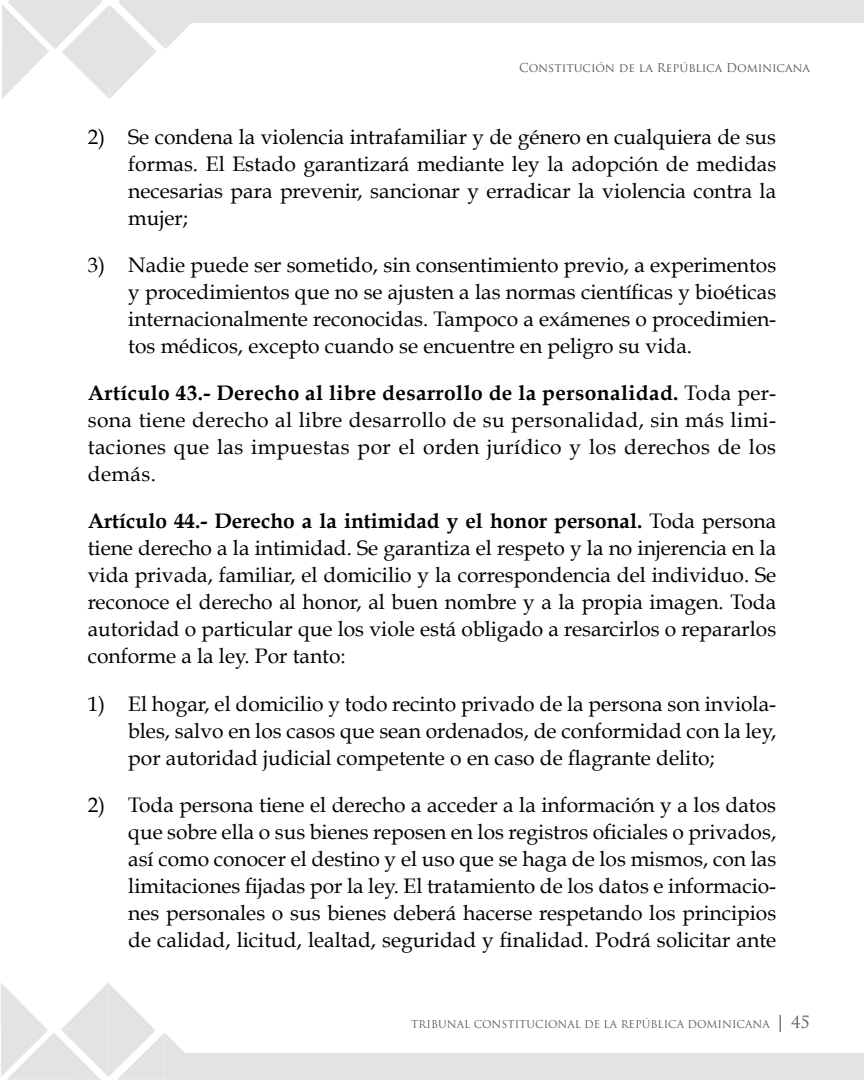
<style>
.page{position:relative;width:864px;height:1080px;background:#fff}
.page>*{position:absolute;margin:0;border:0;box-sizing:border-box;transform-origin:0 0}
.t1{font:21px/27px "Book Antiqua";color:#000;text-align:justify}
.t2{font:12px "Trajan Pro";color:#575756}
.t3{font:10.5px "Trajan Pro";color:#575756}
.s1{font-weight:700}
.s2{font-family:"Book Antiqua";font-size:18px}
.s3{font-size:16.5px}
</style>
<div class="page">
<svg style="left:1px;top:983px;width:184px;height:97px"></svg>
<div style="left:168px;top:1053px;width:696px;height:27px;background:#e3e3e3"></div>
<div style="left:176px;top:0;width:688px;height:23px;background:#e3e3e3"></div>
<svg style="left:2px;top:0;width:189px;height:99px"></svg>
<p class="t2" style="left:519px;top:60px;width:292px">Constitución de la República Dominicana</p>
<p class="t1" style="left:128px;top:123px;width:650px;text-indent:-41px">2) Se condena la violencia intrafamiliar y de género en cualquiera de sus formas. El Estado garantizará mediante ley la adopción de medidas necesarias para prevenir, sancionar y erradicar la violencia contra la mujer;</p>
<p class="t1" style="left:128px;top:251px;width:650px;text-indent:-41px">3) Nadie puede ser sometido, sin consentimiento previo, a experimentos y procedimientos que no se ajusten a las normas científicas y bioéticas internacionalmente reconocidas. Tampoco a exámenes o procedimien&shy;tos médicos, excepto cuando se encuentre en peligro su vida.</p>
<p class="t1" style="left:88px;top:379px;width:690px"><span class="s1">Artículo 43.- Derecho al libre desarrollo de la personalidad.</span> Toda per&shy;sona tiene derecho al libre desarrollo de su personalidad, sin más limi&shy;taciones que las impuestas por el orden jurídico y los derechos de los demás.</p>
<p class="t1" style="left:88px;top:508px;width:690px"><span class="s1">Artículo 44.- Derecho a la intimidad y el honor personal.</span> Toda persona tiene derecho a la intimidad. Se garantiza el respeto y la no injerencia en la vida privada, familiar, el domicilio y la correspondencia del individuo. Se reconoce el derecho al honor, al buen nombre y a la propia imagen. Toda autoridad o particular que los viole está obligado a resarcirlos o repararlos conforme a la ley. Por tanto:</p>
<p class="t1" style="left:128px;top:690px;width:650px;text-indent:-41px">1) El hogar, el domicilio y todo recinto privado de la persona son inviola&shy;bles, salvo en los casos que sean ordenados, de conformidad con la ley, por autoridad judicial competente o en caso de flagrante delito;</p>
<p class="t1" style="left:128px;top:791px;width:650px;text-indent:-41px">2) Toda persona tiene el derecho a acceder a la información y a los datos que sobre ella o sus bienes reposen en los registros oficiales o privados, así como conocer el destino y el uso que se haga de los mismos, con las limitaciones fijadas por la ley. El tratamiento de los datos e informacio&shy;nes personales o sus bienes deberá hacerse respetando los principios de calidad, licitud, lealtad, seguridad y finalidad. Podrá solicitar ante</p>
<p class="t3" style="left:411px;top:1017px;width:400px">TRIBUNAL CONSTITUCIONAL DE LA REPÚBLICA DOMINICANA <span class="s2">|</span> <span class="s3">45</span></p>
</div>
